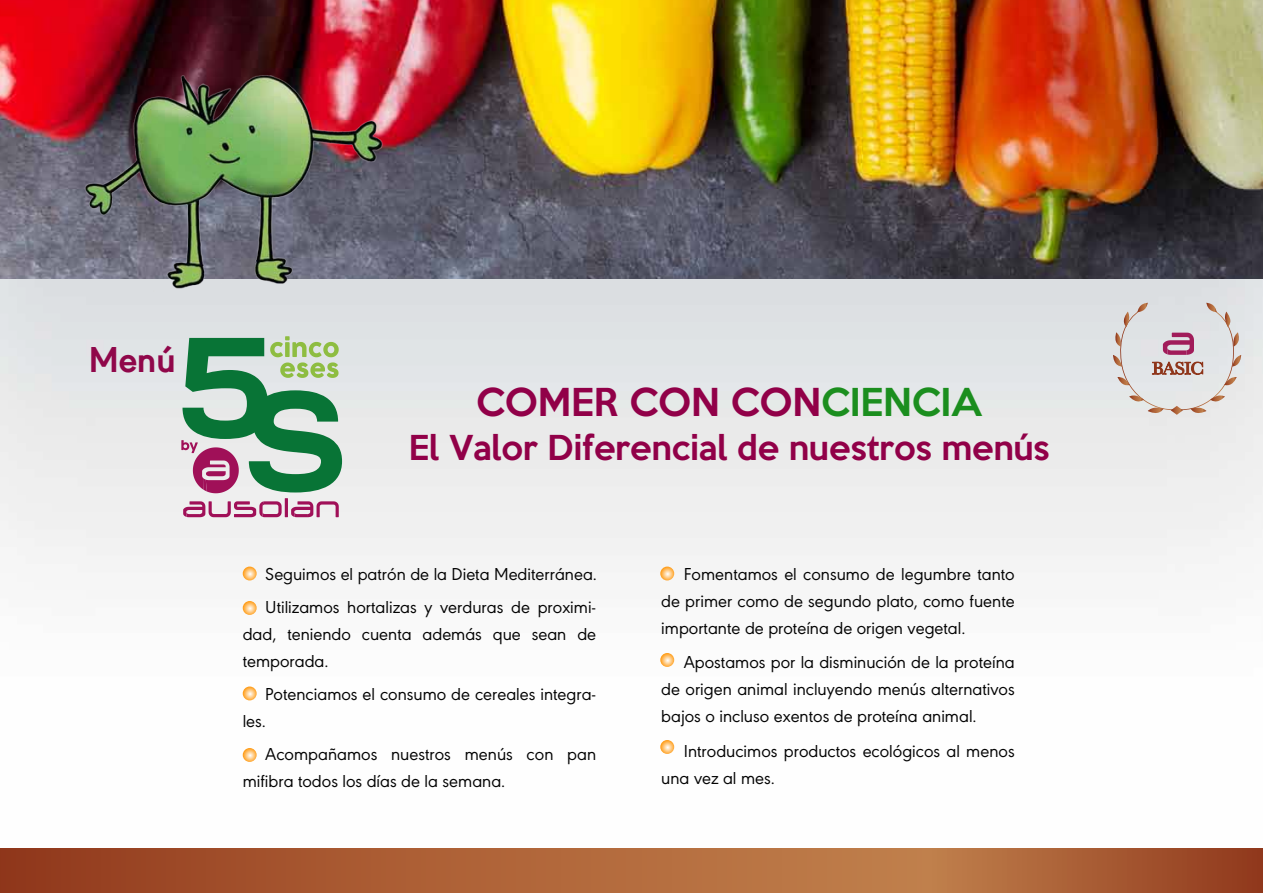
<style>
.page{position:relative;width:1263px;height:893px;background:#fff}
.page>*{position:absolute;margin:0;border:0;box-sizing:border-box;transform-origin:0 0}
.t1{font:700 37.5px "URW Geometric";color:#90074a}
.t2{font:500 35.25px "Keep Calm";color:#910048}
.t3{font:500 31.35px "Keep Calm";color:#910048}
.t4{font:18px/27px "URW Geometric";color:#040404}
.s1{color:#1b8e1e}
</style>
<div class="page">
<img style="left:0;top:278px;width:1263px;height:571px">
<img style="left:0;top:0;width:1263px;height:278px">
<img style="left:79px;top:70px;width:304px;height:226px">
<svg style="left:243px;top:567px;width:14px;height:13px"></svg>
<svg style="left:660px;top:567px;width:14px;height:13px"></svg>
<svg style="left:660px;top:740px;width:14px;height:14px"></svg>
<svg style="left:660px;top:653px;width:14px;height:14px"></svg>
<svg style="left:243px;top:601px;width:14px;height:14px"></svg>
<svg style="left:243px;top:686px;width:14px;height:14px"></svg>
<svg style="left:243px;top:748px;width:14px;height:14px"></svg>
<svg style="left:0;top:849px;width:1263px;height:44px;background:#aa5e35"></svg>
<svg style="left:181px;top:336px;width:161px;height:181px;background:#8ea995"></svg>
<svg style="left:1113px;top:303px;width:128px;height:112px;background:#dad1d1"></svg>
<h1 class="t1" style="left:89px;top:331px;width:88px">Menú</h1>
<h2 class="t2" style="left:476px;top:371px;width:508px">COMER CON CON<span class="s1">CIENCIA</span></h2>
<h3 class="t3" style="left:409px;top:420px;width:642px">El Valor Diferencial de nuestros menús</h3>
<p class="t4" style="left:265px;top:556px;width:333px;line-height:33px">Seguimos el patrón de la Dieta Mediterránea.<br>Utilizamos hortalizas y verduras de proximi-</p>
<p class="t4" style="left:243px;top:619px;width:355px">dad, teniendo cuenta además que sean de temporada.</p>
<p class="t4" style="left:243px;top:679px;width:355px;text-indent:22px">Potenciamos el consumo de cereales integra&shy;les.</p>
<p class="t4" style="left:243px;top:739px;width:355px;text-indent:22px">Acompañamos nuestros menús con pan mifibra todos los días de la semana.</p>
<p class="t4" style="left:661px;top:559px;width:355px;text-align:justify;text-indent:22px">Fomentamos el consumo de legumbre tanto de primer como de segundo plato, como fuente importante de proteína de origen vegetal.</p>
<p class="t4" style="left:661px;top:648px;width:355px;text-align:justify;text-indent:22px">Apostamos por la disminución de la proteína de origen animal incluyendo menús alternativos bajos o incluso exentos de proteína animal.</p>
<p class="t4" style="left:661px;top:736px;width:355px;text-indent:22px">Introducimos productos ecológicos al menos una vez al mes.</p>
</div>
